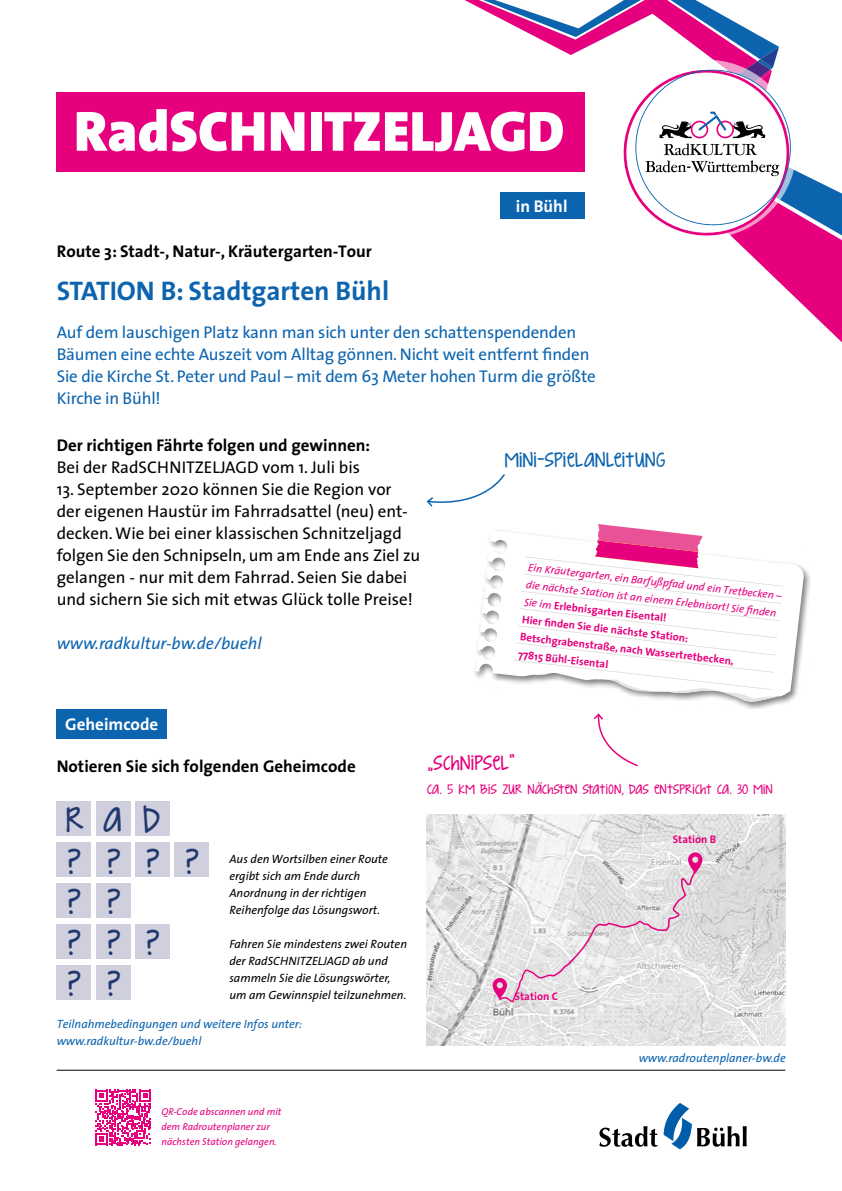
<style>
.page{position:relative;width:842px;height:1191px;background:#fff}
.page>*{position:absolute;margin:0;border:0;box-sizing:border-box;transform-origin:0 0}
.t1{font:900 57px "The Sans";color:#fff}
.t2{font:46.8px "KG Strawberry Limeade";color:#21396d}
.t3{font:700 27px "The Sans";color:#0c64af}
.t4{font:27px "KG Strawberry Limeade";color:#0c64af}
.t5{font:27px "KG Strawberry Limeade";color:#e6007d}
.t6{font:18px "KG Strawberry Limeade";color:#e6007d}
.t7{font:700 17.1px "The Sans";color:#fff}
.t8{font:17px/22px "The Sans";color:#000}
.t9{font:17px/22px "The Sans";letter-spacing:-.01em;color:#0c64af}
.t10{font:700 17px "The Sans";color:#000}
.t11{font:italic 17px "The Sans";color:#0c64af}
.t12{font:700 17px "The Sans";color:#fff}
.t13{font:italic 12px/17px "The Sans";color:#000}
.t14{font:italic 12px "The Sans";color:#0c64af}
.t15{font:italic 11px/17.3px "The Sans";color:#e6007d}
.t16{font:700 11px "The Sans";color:#e6007d}
.t17{font:italic 10px/15px "The Sans";color:#e6007d}
.t18{font:5px "The Sans";color:#9d9d9c}
.s1{font-weight:700;font-style:normal}
</style>
<div class="page">
<svg style="left:464px;top:0;width:378px;height:342px"></svg>
<div style="left:472px;top:528px;width:339px;height:182px;background:#000;opacity:.5"></div>
<svg style="left:475px;top:530px;width:329px;height:176px"></svg>
<svg style="left:482px;top:524px;width:301px;height:178px"></svg>
<img style="left:427px;top:814px;width:358px;height:231px">
<div style="left:57px;top:92px;width:528px;height:80px;background:#e6007d"></div>
<svg style="left:426px;top:474px;width:79px;height:33px"></svg>
<svg style="left:593px;top:713px;width:45px;height:54px"></svg>
<hr style="left:57px;top:1070px;width:728px;height:1px;background:#000">
<svg style="left:96px;top:1089px;width:55px;height:56px"></svg>
<div style="left:57px;top:709px;width:110px;height:30px;background:#0c64af"></div>
<div style="left:57px;top:924px;width:34px;height:34px;background:#d0cfde"></div>
<div style="left:57px;top:965px;width:34px;height:34px;background:#d0cfde"></div>
<div style="left:96px;top:924px;width:34px;height:34px;background:#d0cfde"></div>
<div style="left:96px;top:965px;width:34px;height:34px;background:#d0cfde"></div>
<div style="left:135px;top:924px;width:35px;height:34px;background:#d0cfde"></div>
<div style="left:135px;top:842px;width:35px;height:35px;background:#d0cfde"></div>
<div style="left:57px;top:883px;width:34px;height:34px;background:#d0cfde"></div>
<div style="left:96px;top:883px;width:34px;height:34px;background:#d0cfde"></div>
<div style="left:57px;top:842px;width:34px;height:35px;background:#d0cfde"></div>
<div style="left:96px;top:842px;width:34px;height:35px;background:#d0cfde"></div>
<div style="left:57px;top:801px;width:34px;height:34px;background:#d0cfde"></div>
<div style="left:96px;top:801px;width:34px;height:34px;background:#d0cfde"></div>
<div style="left:135px;top:801px;width:35px;height:34px;background:#d0cfde"></div>
<div style="left:174px;top:842px;width:35px;height:35px;background:#d0cfde"></div>
<div style="left:500px;top:192px;width:85px;height:27px;background:#0c64af"></div>
<svg style="left:599px;top:1126px;width:58px;height:20px"></svg>
<svg style="left:664px;top:1103px;width:83px;height:46px"></svg>
<svg style="left:493px;top:852px;width:209px;height:150px"></svg>
<p class="t1" style="left:74px;top:83px;width:492px">RadSCHNITZELJAGD</p>
<p class="t10" style="left:57px;top:237px;width:317px">Route 3: Stadt-, Natur-, Kräutergarten-Tour</p>
<p class="t12" style="left:516px;top:192px;width:53px">in Bühl</p>
<p class="t3" style="left:57px;top:268px;width:334px">STATION B: Stadtgarten Bühl</p>
<p class="t9" style="left:57px;top:321px;width:541px">Auf dem lauschigen Platz kann man sich unter den schattenspendenden Bäumen eine echte Auszeit vom Alltag gönnen. Nicht weit entfernt finden Sie die Kirche St. Peter und Paul – mit dem 63 Meter hohen Turm die größte Kirche in Bühl!</p>
<p class="t10" style="left:57px;top:431px;width:315px">Der richtigen Fährte folgen und gewinnen:</p>
<p class="t8" style="left:57px;top:456px;width:305px">Bei der RadSCHNITZELJAGD vom 1. Juli bis</p>
<p class="t8" style="left:57px;top:478px;width:365px">13. September 2020 können Sie die Region vor<br>der eigenen Haustür im Fahrradsattel (neu) ent&shy;decken. Wie bei einer klassischen Schnitzeljagd folgen Sie den Schnipseln, um am Ende ans Ziel zu gelangen - nur mit dem Fahrrad. Seien Sie dabei und sichern Sie sich mit etwas Glück tolle Preise!</p>
<p class="t11" style="left:57px;top:629px;width:207px">www.radkultur-bw.de/buehl</p>
<p class="t4" style="left:505px;top:437px;width:162px">mini-spielanleitung</p>
<p class="t15" style="left:529px;top:559px;width:257px;rotate:6deg">Ein Kräutergarten, ein Barfußpfad und ein Tretbecken – die nächste Station ist an einem Erlebnisort! Sie fi nden<br>Sie im <span class="s1">Erlebnisgarten Eisental!</span></p>
<p class="t16" style="left:523px;top:611px;width:168px;rotate:6deg">Hier fi nden Sie die nächste Station:</p>
<p class="t16" style="left:521px;top:628px;width:216px;rotate:6deg">Betschgrabenstraße, nach Wassertretbecken,</p>
<p class="t16" style="left:519px;top:645px;width:92px;rotate:6deg">77815 Bühl-Eisental</p>
<p class="t7" style="left:65px;top:710px;width:95px">Geheimcode</p>
<p class="t10" style="left:57px;top:751px;width:301px">Notieren Sie sich folgenden Geheimcode</p>
<p class="t2" style="left:66px;top:781px;width:96px">r a d</p>
<p class="t2" style="left:67px;top:822px;width:15px">?</p>
<p class="t2" style="left:107px;top:822px;width:15px">?</p>
<p class="t2" style="left:146px;top:822px;width:15px">?</p>
<p class="t2" style="left:67px;top:863px;width:15px">?</p>
<p class="t2" style="left:107px;top:863px;width:15px">?</p>
<p class="t2" style="left:67px;top:904px;width:15px">?</p>
<p class="t2" style="left:67px;top:945px;width:15px">?</p>
<p class="t2" style="left:107px;top:904px;width:15px">?</p>
<p class="t2" style="left:107px;top:945px;width:15px">?</p>
<p class="t2" style="left:146px;top:904px;width:15px">?</p>
<p class="t2" style="left:185px;top:822px;width:15px">?</p>
<p class="t13" style="left:229px;top:850px;width:160px">Aus den Wortsilben einer Route ergibt sich am Ende durch<br>Anordnung in der richtigen<br>Reihenfolge das Lösungswort.</p>
<p class="t13" style="left:229px;top:935px;width:179px">Fahren Sie mindestens zwei Routen der RadSCHNITZELJAGD ab und sammeln Sie die Lösungswörter, um am Gewinnspiel teilzunehmen.</p>
<p class="t14" style="left:57px;top:1014px;width:247px">Teilnahmebedingungen und weitere Infos unter:</p>
<p class="t14" style="left:57px;top:1031px;width:146px">www.radkultur-bw.de/buehl</p>
<p class="t17" style="left:161px;top:1104px;width:122px">QR-Code abscannen und mit dem Radroutenplaner zur nächsten Station gelangen.</p>
<p class="t5" style="left:427px;top:740px;width:90px">„schnipsel“</p>
<p class="t6" style="left:427px;top:774px;width:347px">ca. 5 km bis zur nächsten station, das entspricht ca. 30 min</p>
<p class="t16" style="left:515px;top:987px;width:45px">Station C</p>
<p class="t16" style="left:673px;top:830px;width:45px">Station B</p>
<p class="t18" style="left:777px;top:868px;width:52px;rotate:-90deg">Quelle: Openstreetmap</p>
<p class="t14" style="left:639px;top:1047px;width:149px">www.radroutenplaner-bw.de</p>
</div>
